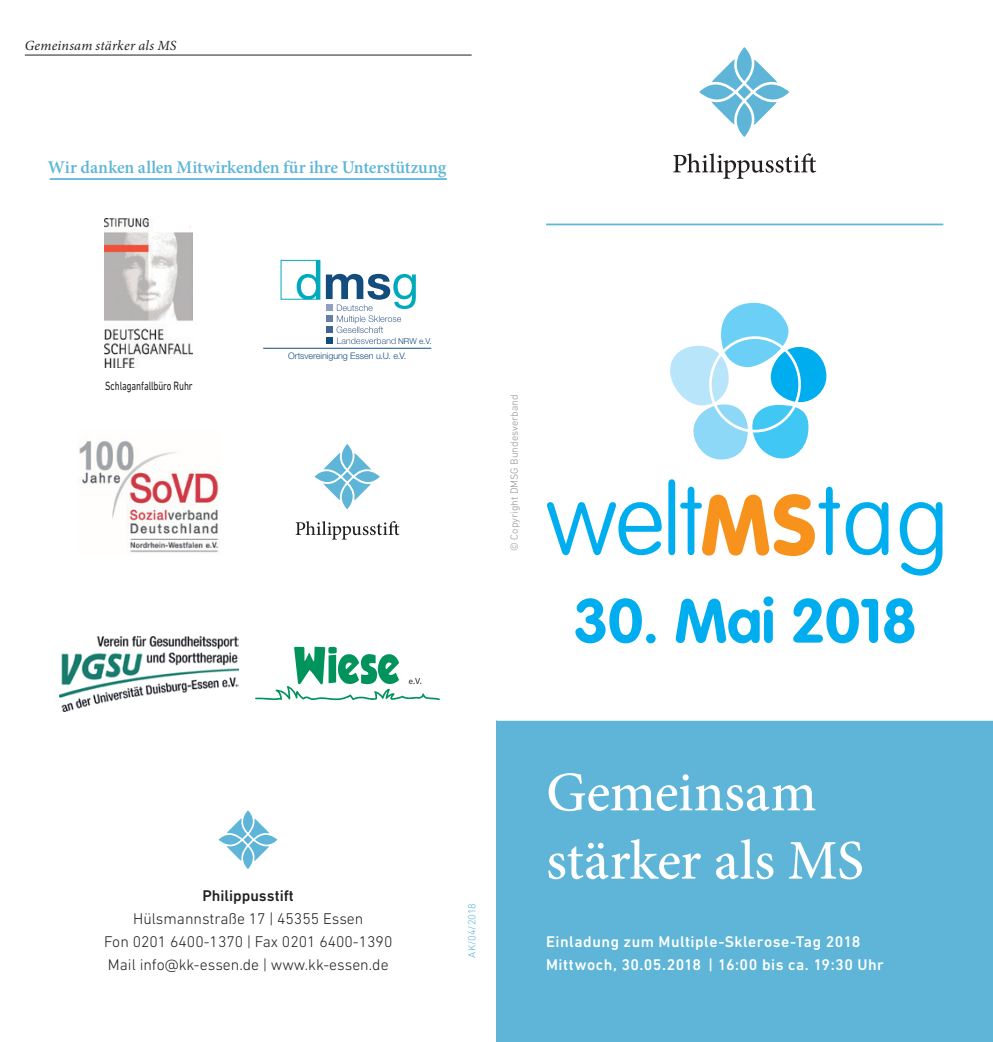
<style>
.page{position:relative;width:993px;height:1042px;background:#fff}
.page>*{position:absolute;margin:0;border:0;box-sizing:border-box;transform-origin:0 0}
.t1{font:500 56px/68.2px "Minion Pro";letter-spacing:-.005em;color:#fff}
.t2{font:600 17.85px "Minion Pro";letter-spacing:-.005em;color:#5eb5d7}
.t3{font:300 15.75px/22.8px "DIN Next LT Pro";color:#231f20;text-align:center}
.t4{font:500 15.75px/22.8px "DIN Next LT Pro";letter-spacing:.03em;color:#fff}
.t5{font:500 15.75px "DIN Next LT Pro";color:#231f20}
.t6{font:italic 14px "Minion Pro";letter-spacing:.015em;color:#231f20}
.t7{font:12.25px "DIN Next LT Pro";letter-spacing:-.01em;color:#231f20;scale:.75 1}
.t8{font:300 10.5px "DIN Next LT Pro";color:#939598}
.t9{font:300 10.5px "DIN Next LT Pro";color:#5eb5d7}
.t10{font:300 8.92px "Helvetica Neue LT Std";letter-spacing:-.005em;color:#134d7e}
.t11{font:300 8.22px "Helvetica Neue LT Std";color:#134d7e}
</style>
<div class="page">
<div style="left:496px;top:720px;width:496px;height:322px;background:#5eb5d7"></div>
<svg style="left:670px;top:303px;width:156px;height:157px"></svg>
<svg style="left:547px;top:502px;width:114px;height:53px"></svg>
<svg style="left:845px;top:502px;width:43px;height:53px"></svg>
<svg style="left:899px;top:502px;width:43px;height:73px"></svg>
<svg style="left:575px;top:598px;width:66px;height:45px"></svg>
<div style="left:646px;top:634px;width:9px;height:9px;background:#00aeef;border-radius:50%"></div>
<svg style="left:675px;top:596px;width:98px;height:47px"></svg>
<svg style="left:793px;top:598px;width:84px;height:45px"></svg>
<svg style="left:884px;top:598px;width:30px;height:45px"></svg>
<svg style="left:668px;top:479px;width:171px;height:77px"></svg>
<hr style="left:496px;top:718px;width:496px;height:3px;background:#fff">
<svg style="left:255px;top:835px;width:22px;height:9px"></svg>
<svg style="left:226px;top:810px;width:43px;height:59px"></svg>
<svg style="left:218px;top:835px;width:23px;height:9px"></svg>
<hr style="left:50px;top:178px;width:396px;height:2px;background:#5eb5d7">
<svg style="left:673px;top:153px;width:143px;height:26px"></svg>
<svg style="left:755px;top:85px;width:34px;height:15px"></svg>
<svg style="left:711px;top:47px;width:66px;height:90px"></svg>
<svg style="left:699px;top:85px;width:34px;height:15px"></svg>
<hr style="left:25px;top:55px;width:446px;height:1px;background:#231f20">
<svg style="left:295px;top:521px;width:104px;height:18px"></svg>
<svg style="left:355px;top:471px;width:25px;height:11px"></svg>
<svg style="left:323px;top:444px;width:48px;height:65px"></svg>
<svg style="left:314px;top:471px;width:25px;height:11px"></svg>
<svg style="left:296px;top:260px;width:24px;height:39px"></svg>
<svg style="left:326px;top:274px;width:89px;height:70px"></svg>
<hr style="left:263px;top:348px;width:168px;height:1px;background:#134d7e">
<img style="left:79px;top:441px;width:140px;height:112px">
<img style="left:59px;top:636px;width:179px;height:75px">
<svg style="left:255px;top:647px;width:185px;height:54px"></svg>
<img style="left:105px;top:219px;width:88px;height:149px">
<hr style="left:546px;top:224px;width:397px;height:1px;background:#5eb5d7">
<p class="t6" style="left:25px;top:36px;width:153px">Gemeinsam stärker als MS</p>
<p class="t2" style="left:48px;top:155px;width:399px">Wir danken allen Mitwirkenden für ihre Unterstützung</p>
<p class="t7" style="left:105px;top:379px;width:118px">Schlaganfallbüro Ruhr</p>
<p class="t11" style="left:398px;top:336px;width:35px">NRW e.V.</p>
<p class="t10" style="left:288px;top:351px;width:120px">Ortsvereinigung Essen u.U. e.V.</p>
<p class="t8" style="left:508px;top:551px;width:158px;rotate:-90deg">© Copyright DMSG Bundesverband</p>
<p class="t5" style="left:202px;top:887px;width:93px">Philippusstift</p>
<p class="t3" style="left:104px;top:907px;width:290px">Hülsmannstraße 17 | 45355 Essen<br>Fon 0201 6400-1370 | Fax 0201 6400-1390<br>Mail info@kk-essen.de | www.kk-essen.de</p>
<p class="t9" style="left:466px;top:957px;width:56px;rotate:-90deg">AK/04/2018</p>
<h1 class="t1" style="left:546px;top:758px;width:319px">Gemeinsam stärker als MS</h1>
<p class="t4" style="left:546px;top:930px;width:339px">Einladung zum Multiple-Sklerose-Tag 2018<br>Mittwoch, 30.05.2018 | 16:00 bis ca. 19:30 Uhr</p>
</div>
